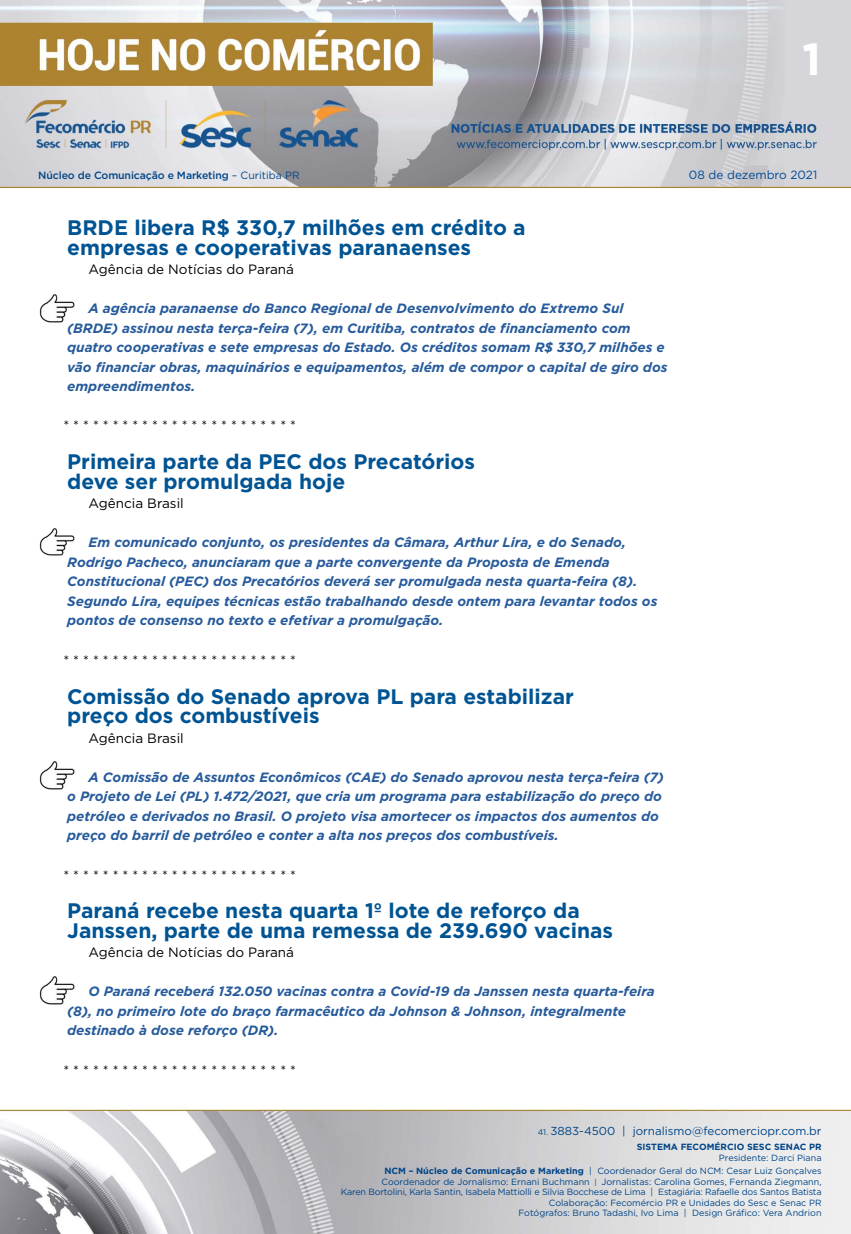
<style>
.page{position:relative;width:851px;height:1234px;background:#fff}
.page>*{position:absolute;margin:0;border:0;box-sizing:border-box;transform-origin:0 0}
.t1{font:700 45px "Gotham";color:#fff}
.t2{font:700 21px/19.5px "Gotham";color:#005493}
.t3{font:italic 700 13.5px/19.5px "Gotham";color:#275b9b}
.t4{font:13.5px "Gotham";color:#000}
.t5{font:11.85px "Gotham";color:#004a93}
.t6{font:11.55px "Gotham";color:#004587}
.t7{font:500 10.5px "Gotham";letter-spacing:-.01em;color:#004587}
.t8{font:9px/10.5px "Gotham";color:#004587;text-align:right}
.t9{font:700 9px "Gotham";color:#004587}
.s1{font-weight:400}
.s2{font-size:8.25px}
.s3{font-weight:700}
.s4{font-size:7.65px}
</style>
<div class="page">
<img style="left:0;top:0;width:850px;height:188px">
<img style="left:0;top:1109px;width:850px;height:124px">
<img style="left:39px;top:294px;width:36px;height:28px">
<img style="left:39px;top:528px;width:36px;height:27px">
<img style="left:39px;top:761px;width:36px;height:28px">
<img style="left:39px;top:976px;width:36px;height:28px">
<h1 class="t1" style="left:802px;top:29px;width:20px">1</h1>
<p class="t7" style="left:38px;top:168px;width:263px">Núcleo de Comunicação e Marketing <span class="s1">– Curitiba PR</span></p>
<p class="t5" style="left:688px;top:167px;width:130px">08 de dezembro 2021</p>
<h2 class="t2" style="left:67px;top:218px;width:460px">BRDE libera R$ 330,7 milhões em crédito a empresas e cooperativas paranaenses</h2>
<p class="t4" style="left:88px;top:261px;width:207px">Agência de Notícias do Paraná</p>
<p class="t3" style="left:67px;top:298px;width:601px;text-indent:21px">A agência paranaense do Banco Regional de Desenvolvimento do Extremo Sul (BRDE) assinou nesta terça-feira (7), em Curitiba, contratos de financiamento com quatro cooperativas e sete empresas do Estado. Os créditos somam R$ 330,7 milhões e vão financiar obras, maquinários e equipamentos, além de compor o capital de giro dos empreendimentos.</p>
<p class="t4" style="left:63px;top:416px;width:234px">* * * * * * * * * * * * * * * * * * * * * * * *</p>
<h2 class="t2" style="left:67px;top:452px;width:409px">Primeira parte da PEC dos Precatórios deve ser promulgada hoje</h2>
<p class="t4" style="left:88px;top:495px;width:97px">Agência Brasil</p>
<p class="t3" style="left:67px;top:532px;width:591px;text-indent:21px">Em comunicado conjunto, os presidentes da Câmara, Arthur Lira, e do Senado, Rodrigo Pacheco, anunciaram que a parte convergente da Proposta de Emenda Constitucional (PEC) dos Precatórios deverá ser promulgada nesta quarta-feira (8).<br>Segundo Lira, equipes técnicas estão trabalhando desde ontem para levantar todos os pontos de consenso no texto e efetivar a promulgação.</p>
<p class="t4" style="left:63px;top:651px;width:234px">* * * * * * * * * * * * * * * * * * * * * * * *</p>
<h2 class="t2" style="left:67px;top:686px;width:508px">Comissão do Senado aprova PL para estabilizar preço dos combustíveis</h2>
<p class="t4" style="left:88px;top:729px;width:97px">Agência Brasil</p>
<p class="t3" style="left:67px;top:766px;width:598px;text-indent:21px">A Comissão de Assuntos Econômicos (CAE) do Senado aprovou nesta terça-feira (7) o Projeto de Lei (PL) 1.472/2021, que cria um programa para estabilização do preço do petróleo e derivados no Brasil. O projeto visa amortecer os impactos dos aumentos do preço do barril de petróleo e conter a alta nos preços dos combustíveis.</p>
<p class="t4" style="left:63px;top:866px;width:234px">* * * * * * * * * * * * * * * * * * * * * * * *</p>
<h2 class="t2" style="left:67px;top:900px;width:547px">Paraná recebe nesta quarta 1º lote de reforço da<br>Janssen, parte de uma remessa de 239.690 vacinas</h2>
<p class="t4" style="left:88px;top:943px;width:207px">Agência de Notícias do Paraná</p>
<p class="t3" style="left:67px;top:981px;width:589px;text-indent:21px">O Paraná receberá 132.050 vacinas contra a Covid-19 da Janssen nesta quarta-feira (8), no primeiro lote do braço farmacêutico da Johnson &amp; Johnson, integralmente destinado à dose reforço (DR).</p>
<p class="t4" style="left:63px;top:1060px;width:234px">* * * * * * * * * * * * * * * * * * * * * * * *</p>
<p class="t6" style="left:537px;top:1123px;width:285px"><span class="s2">41.</span> 3883-4500 | jornalismo@fecomerciopr.com.br</p>
<p class="t9" style="left:636px;top:1140px;width:186px">SISTEMA FECOMÉRCIO SESC SENAC PR</p>
<p class="t8" style="left:384px;top:1150px;width:438px;line-height:13.5px">Presidente: Darci Piana<br><span class="s3">NCM – Núcleo de Comunicação e Marketing</span> | Coordenador Geral do NCM: Cesar Luiz Gonçalves</p>
<p class="t8" style="left:341px;top:1175px;width:482px">Coordenador de Jornalismo: Ernani Buchmann <span class="s4">|</span> Jornalistas: Carolina Gomes, Fernanda Ziegmann,<br>Karen Bortolini, Karla Santin, Isabela Mattiolli e Silvia Bocchese de Lima | Estagiária: Rafaelle dos Santos Batista Colaboração: Fecomércio PR e Unidades do Sesc e Senac PR<br>Fotógrafos: Bruno Tadashi, Ivo Lima | Design Gráfico: Vera Andrion</p>
</div>
